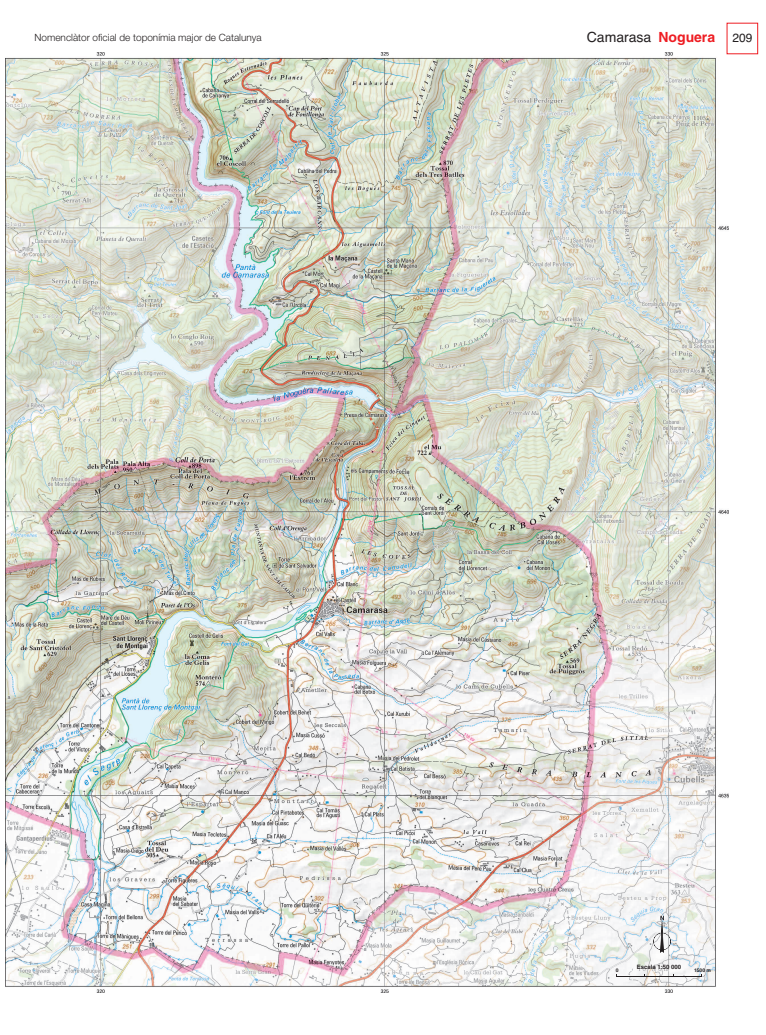
<style>
.page{position:relative;width:766px;height:1035px;background:#fff}
.page>*{position:absolute;margin:0;border:0;box-sizing:border-box;transform-origin:0 0}
.t1{font:14px "Helvetica";color:#231f20}
.t2{font:300 10px "Helvetica Neue";color:#231f20}
.t3{font:700 6px "Helvetica";color:#231f20}
.t4{font:700 5px "Helvetica";color:#231f20}
.s1{font-weight:700;color:#ee1d23}
.s2{font-size:12px}
</style>
<div class="page">
<img style="left:5px;top:52px;width:723px;height:940px">
<hr style="left:616px;top:976px;width:85px;height:1px;background:#231f20">
<svg style="left:653px;top:916px;width:17px;height:37px"></svg>
<p class="t2" style="left:35px;top:34px;width:228px">Nomenclàtor oficial de toponímia major de Catalunya</p>
<p class="t1" style="left:586px;top:29px;width:167px">Camarasa <span class="s1">Noguera</span> <span class="s2">209</span></p>
<p class="t3" style="left:636px;top:963px;width:46px">Escala 1:50 000</p>
<p class="t4" style="left:615px;top:967px;width:4px">0</p>
<p class="t4" style="left:693px;top:967px;width:18px">1500 m</p>
</div>
